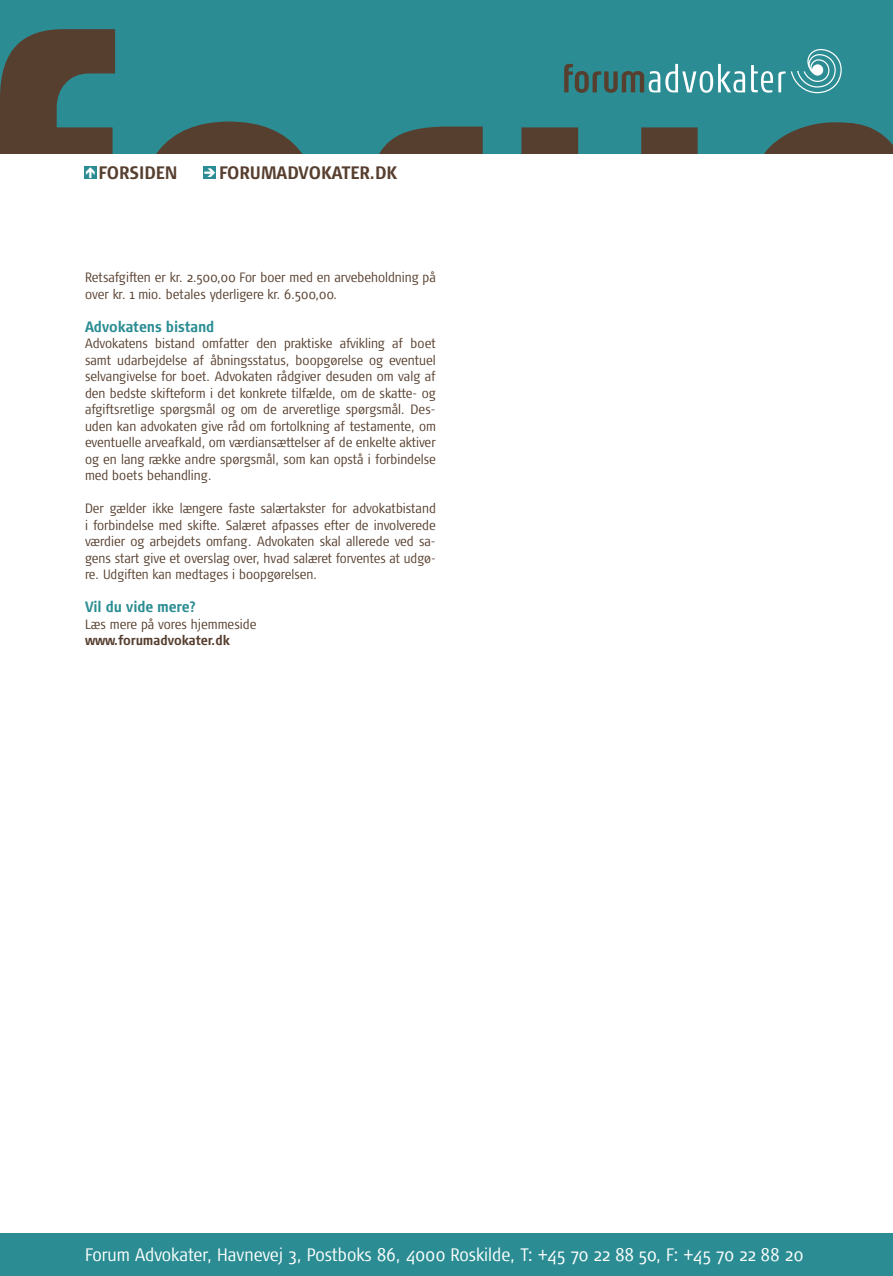
<style>
.page{position:relative;width:893px;height:1276px;background:#fff}
.page>*{position:absolute;margin:0;border:0;box-sizing:border-box;transform-origin:0 0}
.t1{font:300 18px "Signa Cond";color:#fff}
.t2{font:700 18px "Signa Cond";color:#573f2f}
.t3{font:700 15px "Signa Cond";letter-spacing:-.005em;color:#2b8d93}
.t4{font:300 13.5px/16.5px "Signa Cond";color:#573f2f;text-align:justify}
.t5{font:700 13.5px "Signa Cond";letter-spacing:-.005em;color:#573f2f}
.s1{color:#fff}
</style>
<div class="page">
<div style="left:0;top:1233px;width:893px;height:43px;background:#2b8d93"></div>
<div style="left:84px;top:166px;width:13px;height:13px;background:#2b8d93"></div>
<div style="left:204px;top:166px;width:12px;height:13px;background:#2b8d93"></div>
<div style="left:0;top:0;width:893px;height:153px;background:#2b8d93"></div>
<svg style="left:0;top:29px;width:115px;height:124px"></svg>
<svg style="left:157px;top:122px;width:145px;height:31px"></svg>
<svg style="left:380px;top:127px;width:103px;height:26px"></svg>
<svg style="left:521px;top:127px;width:177px;height:26px"></svg>
<svg style="left:764px;top:122px;width:129px;height:31px"></svg>
<svg style="left:564px;top:64px;width:181px;height:29px"></svg>
<svg style="left:751px;top:49px;width:91px;height:45px"></svg>
<h1 class="t2" style="left:99px;top:162px;width:81px">FORSIDEN</h1>
<h1 class="t2" style="left:203px;top:162px;width:195px"><span class="s1">➔</span> FORUMADVOKATER.DK</h1>
<p class="t4" style="left:85px;top:269px;width:352px">Retsafgiften er kr. 2.500,00 For boer med en arvebeholdning på over kr. 1 mio. betales yderligere kr. 6.500,00.</p>
<p class="t3" style="left:85px;top:318px;width:131px">Advokatens bistand</p>
<p class="t4" style="left:85px;top:335px;width:352px">Advokatens bistand omfatter den praktiske afvikling af boet samt udarbejdelse af åbningsstatus, boopgørelse og eventuel selvangivelse for boet. Advokaten rådgiver desuden om valg af den bedste skifteform i det konkrete tilfælde, om de skatte- og afgiftsretlige spørgsmål og om de arveretlige spørgsmål. Des&shy;uden kan advokaten give råd om fortolkning af testamente, om eventuelle arveafkald, om værdiansættelser af de enkelte aktiver og en lang række andre spørgsmål, som kan opstå i forbindelse med boets behandling.</p>
<p class="t4" style="left:85px;top:500px;width:352px">Der gælder ikke længere faste salærtakster for advokatbistand i forbindelse med skifte. Salæret afpasses efter de involverede værdier og arbejdets omfang. Advokaten skal allerede ved sa&shy;gens start give et overslag over, hvad salæret forventes at udgø&shy;re. Udgiften kan medtages i boopgørelsen.</p>
<p class="t3" style="left:85px;top:598px;width:113px">Vil du vide mere?</p>
<p class="t4" style="left:85px;top:616px;width:173px">Læs mere på vores hjemmeside</p>
<p class="t5" style="left:85px;top:633px;width:146px">www.forumadvokater.dk</p>
<h1 class="t1" style="left:85px;top:1245px;width:720px">Forum Advokater, Havnevej 3, Postboks 86, 4000 Roskilde, T: +45 70 22 88 50, F: +45 70 22 88 20</h1>
</div>
